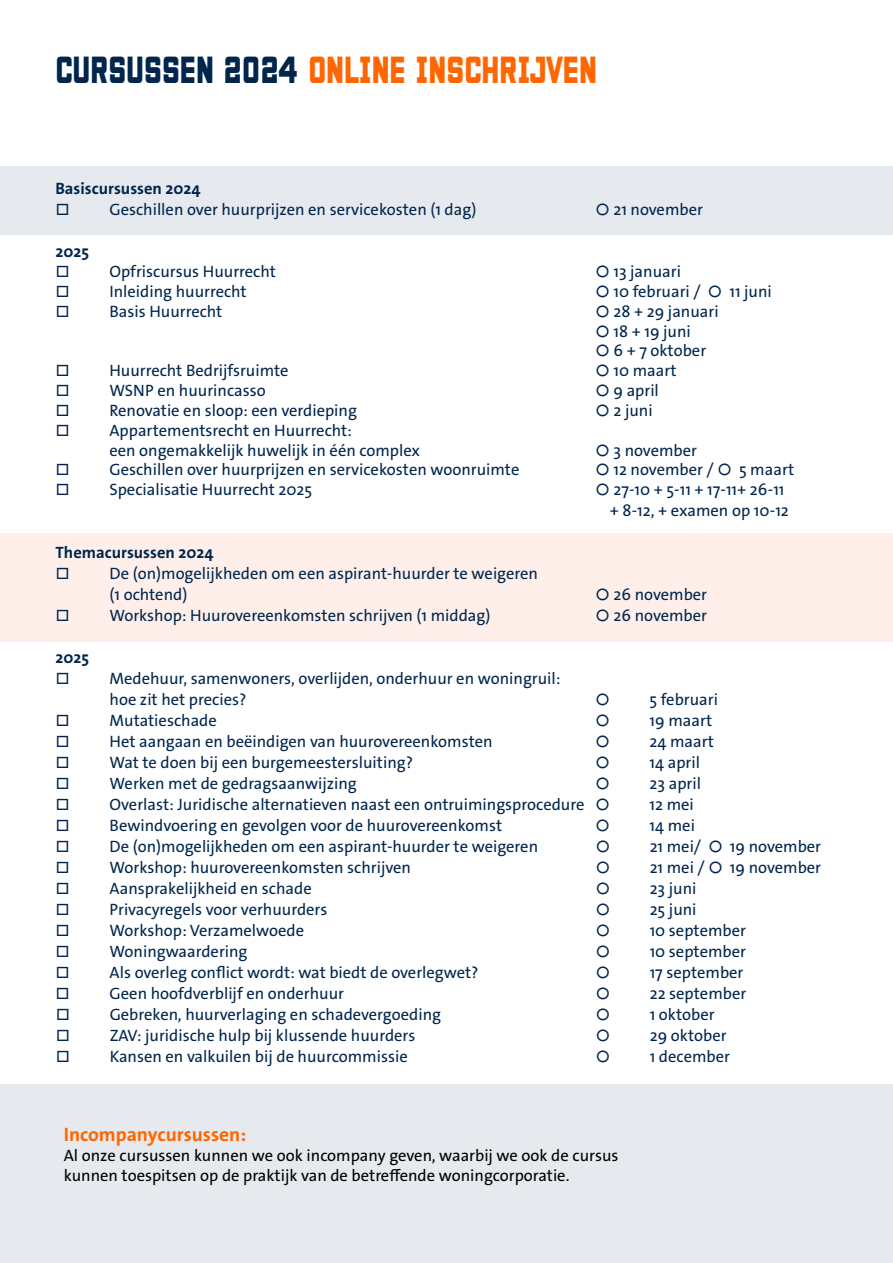
<style>
.page{position:relative;width:893px;height:1263px;background:#fff}
.page>*{position:absolute;margin:0;border:0;box-sizing:border-box;transform-origin:0 0}
.t1{font:33.75px "Gagarin Anna";color:#f60;scale:.87 1}
.t2{font:19.5px "The Sans LP7 Bld";color:#f60}
.t3{font:16.5px/21px "The Sans HP5 Plain";color:#00264d}
.t4{font:16.5px/19.8px "The Sans HP5 Plain";color:#000}
.t5{font:16.5px "The Sans HP7 Bld";color:#00264d}
.s1{color:#00264d}
</style>
<div class="page">
<div style="left:0;top:534px;width:893px;height:108px;background:#feefeb"></div>
<div style="left:0;top:1084px;width:893px;height:179px;background:#e6e9ed"></div>
<div style="left:0;top:166px;width:893px;height:69px;background:#e6e9ed"></div>
<h1 class="t1" style="left:55px;top:48px;width:624px"><span class="s1">CURSUSSEN 2024</span> ONLINE INSCHRIJVEN</h1>
<p class="t5" style="left:55px;top:178px;width:147px">Basiscursussen 2024</p>
<p class="t3" style="left:55px;top:200px;width:16px">□</p>
<p class="t3" style="left:109px;top:200px;width:368px">Geschillen over huurprijzen en servicekosten (1 dag)</p>
<p class="t3" style="left:595px;top:200px;width:109px">○ 21 november</p>
<p class="t5" style="left:55px;top:241px;width:35px">2025</p>
<p class="t3" style="left:55px;top:261px;width:16px">□</p>
<p class="t3" style="left:109px;top:261px;width:168px">Opfriscursus Huurrecht</p>
<p class="t3" style="left:595px;top:261px;width:87px">○ 13 januari</p>
<p class="t3" style="left:55px;top:281px;width:16px">□</p>
<p class="t3" style="left:109px;top:281px;width:139px">Inleiding huurrecht</p>
<p class="t3" style="left:595px;top:281px;width:178px">○ 10 februari / ○ 11 juni</p>
<p class="t3" style="left:55px;top:301px;width:16px">□</p>
<p class="t3" style="left:109px;top:301px;width:114px">Basis Huurrecht</p>
<p class="t3" style="left:595px;top:301px;width:125px">○ 28 + 29 januari</p>
<p class="t3" style="left:595px;top:321px;width:97px">○ 18 + 19 juni</p>
<p class="t3" style="left:595px;top:340px;width:112px">○ 6 + 7 oktober</p>
<p class="t3" style="left:55px;top:360px;width:16px">□</p>
<p class="t3" style="left:109px;top:360px;width:181px">Huurrecht Bedrijfsruimte</p>
<p class="t3" style="left:595px;top:360px;width:83px">○ 10 maart</p>
<p class="t3" style="left:55px;top:380px;width:16px">□</p>
<p class="t3" style="left:109px;top:380px;width:158px">WSNP en huurincasso</p>
<p class="t3" style="left:595px;top:380px;width:65px">○ 9 april</p>
<p class="t3" style="left:55px;top:400px;width:16px">□</p>
<p class="t3" style="left:109px;top:400px;width:249px">Renovatie en sloop: een verdieping</p>
<p class="t3" style="left:595px;top:400px;width:59px">○ 2 juni</p>
<p class="t3" style="left:55px;top:420px;width:16px">□</p>
<p class="t3" style="left:109px;top:420px;width:312px;line-height:19.8px">Appartementsrecht en Huurrecht:<br>een ongemakkelijk huwelijk in één complex</p>
<p class="t3" style="left:595px;top:439px;width:103px">○ 3 november</p>
<p class="t3" style="left:55px;top:459px;width:16px">□</p>
<p class="t3" style="left:109px;top:459px;width:411px">Geschillen over huurprijzen en servicekosten woonruimte</p>
<p class="t3" style="left:595px;top:459px;width:200px">○ 12 november / ○ 5 maart</p>
<p class="t3" style="left:55px;top:479px;width:16px">□</p>
<p class="t3" style="left:109px;top:479px;width:204px">Specialisatie Huurrecht 2025</p>
<p class="t3" style="left:595px;top:479px;width:195px;text-align:right">○ 27-10 + 5-11 + 17-11+ 26-11 + 8-12, + examen op 10-12</p>
<p class="t5" style="left:55px;top:542px;width:160px">Themacursussen 2024</p>
<p class="t3" style="left:55px;top:563px;width:16px">□</p>
<p class="t3" style="left:110px;top:563px;width:430px">De (on)mogelijkheden om een aspirant-huurder te weigeren (1 ochtend)</p>
<p class="t3" style="left:596px;top:584px;width:113px">○ 26 november</p>
<p class="t3" style="left:55px;top:605px;width:16px">□</p>
<p class="t3" style="left:110px;top:605px;width:382px">Workshop: Huurovereenkomsten schrijven (1 middag)</p>
<p class="t3" style="left:596px;top:605px;width:113px">○ 26 november</p>
<p class="t5" style="left:56px;top:647px;width:35px">2025</p>
<p class="t3" style="left:56px;top:668px;width:16px">□</p>
<p class="t3" style="left:110px;top:668px;width:453px">Medehuur, samenwoners, overlijden, onderhuur en woningruil: hoe zit het precies?</p>
<p class="t3" style="left:596px;top:689px;width:124px">○ 5 februari</p>
<p class="t3" style="left:56px;top:710px;width:16px">□</p>
<p class="t3" style="left:110px;top:710px;width:109px">Mutatieschade</p>
<p class="t3" style="left:596px;top:710px;width:118px">○ 19 maart</p>
<p class="t3" style="left:56px;top:731px;width:16px">□</p>
<p class="t3" style="left:110px;top:731px;width:385px">Het aangaan en beëindigen van huurovereenkomsten</p>
<p class="t3" style="left:596px;top:731px;width:16px">○</p>
<p class="t3" style="left:650px;top:731px;width:66px">24 maart</p>
<p class="t3" style="left:56px;top:752px;width:16px">□</p>
<p class="t3" style="left:110px;top:752px;width:305px">Wat te doen bij een burgemeestersluiting?</p>
<p class="t3" style="left:596px;top:752px;width:16px">○</p>
<p class="t3" style="left:650px;top:752px;width:52px">14 april</p>
<p class="t3" style="left:56px;top:773px;width:16px">□</p>
<p class="t3" style="left:110px;top:773px;width:249px">Werken met de gedragsaanwijzing</p>
<p class="t3" style="left:596px;top:773px;width:16px">○</p>
<p class="t3" style="left:650px;top:773px;width:53px">23 april</p>
<p class="t3" style="left:56px;top:794px;width:16px">□</p>
<p class="t3" style="left:110px;top:794px;width:502px">Overlast: Juridische alternatieven naast een ontruimingsprocedure ○</p>
<p class="t3" style="left:650px;top:794px;width:46px">12 mei</p>
<p class="t3" style="left:56px;top:815px;width:16px">□</p>
<p class="t3" style="left:110px;top:815px;width:394px">Bewindvoering en gevolgen voor de huurovereenkomst</p>
<p class="t3" style="left:596px;top:815px;width:16px">○</p>
<p class="t3" style="left:650px;top:815px;width:47px">14 mei</p>
<p class="t3" style="left:56px;top:836px;width:16px">□</p>
<p class="t3" style="left:110px;top:836px;width:430px">De (on)mogelijkheden om een aspirant-huurder te weigeren</p>
<p class="t3" style="left:596px;top:836px;width:16px">○</p>
<p class="t3" style="left:650px;top:836px;width:173px">21 mei/ ○ 19 november</p>
<p class="t3" style="left:56px;top:857px;width:16px">□</p>
<p class="t3" style="left:110px;top:857px;width:303px">Workshop: huurovereenkomsten schrijven</p>
<p class="t3" style="left:596px;top:857px;width:16px">○</p>
<p class="t3" style="left:650px;top:857px;width:173px">21 mei / ○ 19 november</p>
<p class="t3" style="left:56px;top:878px;width:16px">□</p>
<p class="t3" style="left:110px;top:878px;width:204px">Aansprakelijkheid en schade</p>
<p class="t3" style="left:596px;top:878px;width:16px">○</p>
<p class="t3" style="left:650px;top:878px;width:48px">23 juni</p>
<p class="t3" style="left:56px;top:899px;width:16px">□</p>
<p class="t3" style="left:110px;top:899px;width:219px">Privacyregels voor verhuurders</p>
<p class="t3" style="left:596px;top:899px;width:16px">○</p>
<p class="t3" style="left:650px;top:899px;width:48px">25 juni</p>
<p class="t3" style="left:56px;top:920px;width:16px">□</p>
<p class="t3" style="left:110px;top:920px;width:196px">Workshop: Verzamelwoede</p>
<p class="t3" style="left:596px;top:920px;width:16px">○</p>
<p class="t3" style="left:650px;top:920px;width:98px">10 september</p>
<p class="t3" style="left:56px;top:941px;width:16px">□</p>
<p class="t3" style="left:110px;top:941px;width:139px">Woningwaardering</p>
<p class="t3" style="left:596px;top:941px;width:152px">○ 10 september</p>
<p class="t3" style="left:56px;top:962px;width:16px">□</p>
<p class="t3" style="left:110px;top:962px;width:370px">Als overleg conflict wordt: wat biedt de overlegwet?</p>
<p class="t3" style="left:596px;top:962px;width:16px">○</p>
<p class="t3" style="left:650px;top:962px;width:95px">17 september</p>
<p class="t3" style="left:56px;top:983px;width:16px">□</p>
<p class="t3" style="left:110px;top:983px;width:236px">Geen hoofdverblijf en onderhuur</p>
<p class="t3" style="left:596px;top:983px;width:16px">○</p>
<p class="t3" style="left:650px;top:983px;width:98px">22 september</p>
<p class="t3" style="left:56px;top:1004px;width:16px">□</p>
<p class="t3" style="left:110px;top:1004px;width:333px">Gebreken, huurverlaging en schadevergoeding</p>
<p class="t3" style="left:596px;top:1004px;width:16px">○</p>
<p class="t3" style="left:650px;top:1004px;width:66px">1 oktober</p>
<p class="t3" style="left:56px;top:1025px;width:16px">□</p>
<p class="t3" style="left:110px;top:1025px;width:307px">ZAV: juridische hulp bij klussende huurders</p>
<p class="t3" style="left:596px;top:1025px;width:16px">○</p>
<p class="t3" style="left:650px;top:1025px;width:78px">29 oktober</p>
<p class="t3" style="left:56px;top:1046px;width:16px">□</p>
<p class="t3" style="left:110px;top:1046px;width:300px">Kansen en valkuilen bij de huurcommissie</p>
<p class="t3" style="left:596px;top:1046px;width:16px">○</p>
<p class="t3" style="left:650px;top:1046px;width:82px">1 december</p>
<p class="t2" style="left:64px;top:1122px;width:184px">Incompanycursussen:</p>
<p class="t4" style="left:64px;top:1146px;width:556px">Al onze cursussen kunnen we ook incompany geven, waarbij we ook de cursus kunnen toespitsen op de praktijk van de betreffende woningcorporatie.</p>
</div>
